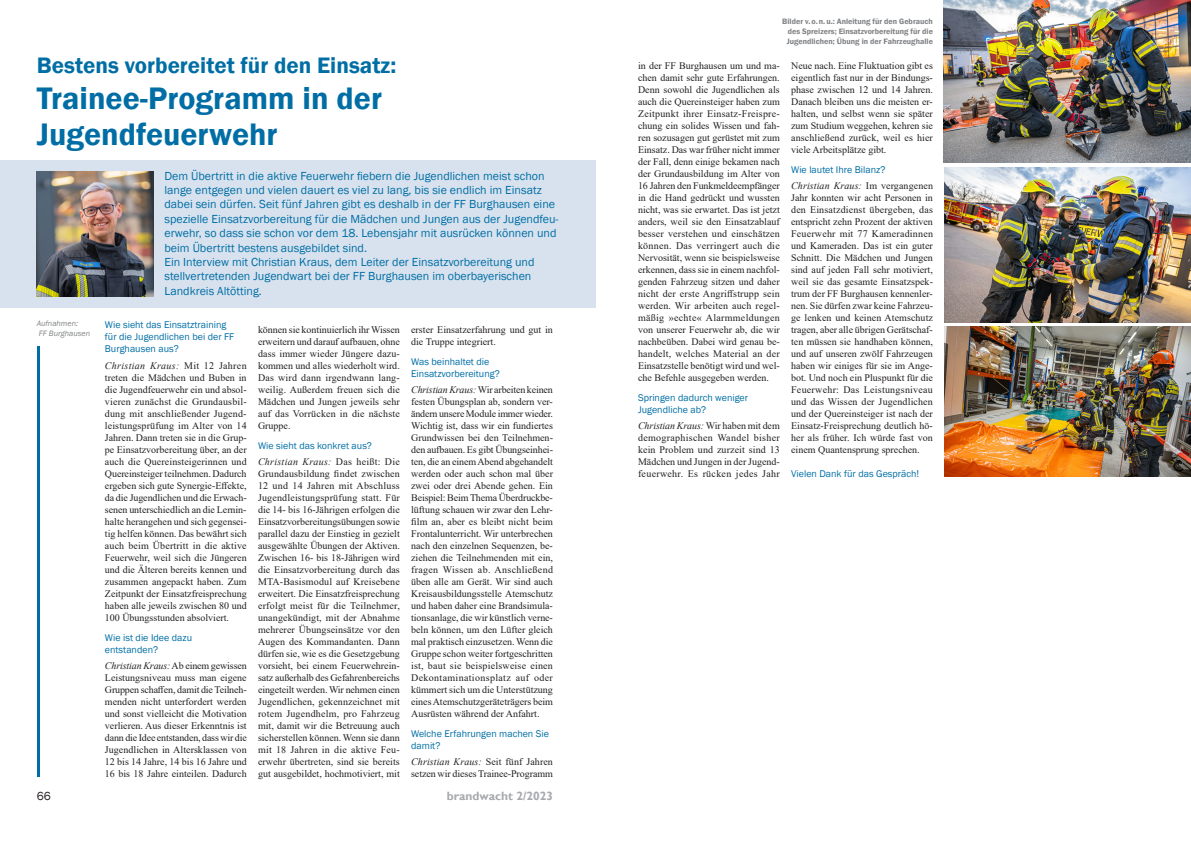
<style>
.page{position:relative;width:1191px;height:842px;background:#fff}
.page>*{position:absolute;margin:0;border:0;box-sizing:border-box;transform-origin:0 0}
.t1{font:600 32px/36px "Franklin Gothic";color:#006ea5}
.t2{font:600 23px "Franklin Gothic";color:#006ea5}
.t3{font:12px/14.4px "Franklin Gothic";color:#006ea5}
.t4{font:700 12px "Gill Sans";color:#a8a9ad}
.t5{font:12px "Franklin Gothic";color:#231f20}
.t6{font:10px/12px "Times New Roman";color:#231f20;text-align:justify}
.t7{font:10px/12px "Franklin Gothic";color:#006ea5}
.t8{font:600 8px/10px "Franklin Gothic";color:#808285;text-align:justify}
.t9{font:italic 8px/10px "Franklin Gothic";color:#808285}
.s1{font-style:italic}
</style>
<div class="page">
<div style="left:0;top:160px;width:595px;height:147px;background:#d4dfec"></div>
<img style="left:37px;top:171px;width:116px;height:126px">
<hr style="left:37px;top:346px;width:3px;height:431px;background:#006ea5">
<img style="left:943px;top:0;width:248px;height:163px">
<img style="left:944px;top:167px;width:247px;height:155px">
<img style="left:944px;top:326px;width:247px;height:151px">
<h2 class="t2" style="left:37px;top:51px;width:361px">Bestens vorbereitet für den Einsatz:</h2>
<h1 class="t1" style="left:37px;top:81px;width:347px">Trainee-Programm in der<br>Jugendfeuerwehr</h1>
<p class="t9" style="left:37px;top:319px;width:55px">Aufnahmen:<br>FF Burghausen</p>
<p class="t3" style="left:164px;top:169px;width:395px">Dem Übertritt in die aktive Feuerwehr fiebern die Jugendlichen meist schon lange entgegen und vielen dauert es viel zu lang, bis sie endlich im Einsatz dabei sein dürfen. Seit fünf Jahren gibt es deshalb in der FF Burghausen eine spezielle Einsatzvorbereitung für die Mädchen und Jungen aus der Jugendfeu&shy;erwehr, so dass sie schon vor dem 18. Lebensjahr mit ausrücken können und beim Übertritt bestens ausgebildet sind.<br>Ein Interview mit Christian Kraus, dem Leiter der Einsatzvorbereitung und stellvertretenden Jugendwart bei der FF Burghausen im oberbayerischen Landkreis Altötting.</p>
<p class="t7" style="left:105px;top:319px;width:131px">Wie sieht das Einsatztraining für die Jugendlichen bei der FF<br>Burghausen aus?</p>
<p class="t6" style="left:105px;top:359px;width:143px"><span class="s1">Christian Kraus:</span> Mit 12 Jahren treten die Mädchen und Buben in die Jugendfeuerwehr ein und absol&shy;vieren zunächst die Grundausbil&shy;dung mit anschließender Jugend&shy;leistungsprüfung im Alter von 14<br>Jahren. Dann treten sie in die Grup&shy;pe Einsatzvorbereitung über, an der auch die Quereinsteigerinnen und Quereinsteiger teilnehmen. Dadurch ergeben sich gute Synergie-Effekte, da die Jugendlichen und die Erwach&shy;senen unterschiedlich an die Lernin&shy;halte herangehen und sich gegensei&shy;tig helfen können. Das bewährt sich auch beim Übertritt in die aktive Feuerwehr, weil sich die Jüngeren und die Älteren bereits kennen und zusammen angepackt haben. Zum Zeitpunkt der Einsatzfreisprechung haben alle jeweils zwischen 80 und 100 Übungsstunden absolviert.</p>
<p class="t7" style="left:105px;top:632px;width:89px">Wie ist die Idee dazu entstanden?</p>
<p class="t6" style="left:105px;top:659px;width:143px"><span class="s1">Christian Kraus:</span> Ab einem gewissen Leistungsniveau muss man eigene Gruppen schaffen, damit die Teilneh&shy;menden nicht unterfordert werden und sonst vielleicht die Motivation verlieren. Aus dieser Erkenntnis ist dann die Idee entstanden, dass wir die Jugendlichen in Altersklassen von 12 bis 14 Jahre, 14 bis 16 Jahre und 16 bis 18 Jahre einteilen. Dadurch</p>
<p class="t6" style="left:258px;top:323px;width:143px">können sie kontinuierlich ihr Wissen erweitern und darauf aufbauen, ohne dass immer wieder Jüngere dazu&shy;kommen und alles wiederholt wird.<br>Das wird dann irgendwann lang&shy;weilig. Außerdem freuen sich die Mädchen und Jungen jeweils sehr auf das Vorrücken in die nächste Gruppe.</p>
<p class="t7" style="left:258px;top:440px;width:115px">Wie sieht das konkret aus?</p>
<p class="t6" style="left:258px;top:455px;width:143px"><span class="s1">Christian Kraus:</span> Das heißt: Die Grundausbildung findet zwischen 12 und 14 Jahren mit Abschluss Jugendleistungsprüfung statt. Für die 14- bis 16-Jährigen erfolgen die Einsatzvorbereitungsübungen sowie parallel dazu der Einstieg in gezielt ausgewählte Übungen der Aktiven.<br>Zwischen 16- bis 18-Jährigen wird die Einsatzvorbereitung durch das MTA-Basismodul auf Kreisebene erweitert. Die Einsatzfreisprechung erfolgt meist für die Teilnehmer, unangekündigt, mit der Abnahme mehrerer Übungseinsätze vor den Augen des Kommandanten. Dann dürfen sie, wie es die Gesetzgebung vorsieht, bei einem Feuerwehrein&shy;satz außerhalb des Gefahrenbereichs eingeteilt werden. Wir nehmen einen Jugendlichen, gekennzeichnet mit rotem Jugendhelm, pro Fahrzeug mit, damit wir die Betreuung auch sicherstellen können. Wenn sie dann mit 18 Jahren in die aktive Feu&shy;erwehr übertreten, sind sie bereits gut ausgebildet, hochmotiviert, mit</p>
<p class="t6" style="left:411px;top:323px;width:143px">erster Einsatzerfahrung und gut in die Truppe integriert.</p>
<p class="t7" style="left:411px;top:356px;width:90px">Was beinhaltet die<br>Einsatzvorbereitung?</p>
<p class="t6" style="left:411px;top:383px;width:143px"><span class="s1">Christian Kraus:</span> Wir arbeiten keinen festen Übungsplan ab, sondern ver&shy;ändern unsere Module immer wieder.<br>Wichtig ist, dass wir ein fundiertes Grundwissen bei den Teilnehmen&shy;den aufbauen. Es gibt Übungseinhei&shy;ten, die an einem Abend abgehandelt werden oder auch schon mal über zwei oder drei Abende gehen. Ein Beispiel: Beim Thema Überdruckbe&shy;lüftung schauen wir zwar den Lehr&shy;film an, aber es bleibt nicht beim Frontalunterricht. Wir unterbrechen nach den einzelnen Sequenzen, be&shy;ziehen die Teilnehmenden mit ein, fragen Wissen ab. Anschließend üben alle am Gerät. Wir sind auch Kreisausbildungsstelle Atemschutz und haben daher eine Brandsimula&shy;tionsanlage, die wir künstlich verne&shy;beln können, um den Lüfter gleich mal praktisch einzusetzen. Wenn die Gruppe schon weiter fortgeschritten ist, baut sie beispielsweise einen Dekontaminationsplatz auf oder kümmert sich um die Unterstützung eines Atemschutzgeräteträgers beim Ausrüsten während der Anfahrt.</p>
<p class="t7" style="left:411px;top:728px;width:139px">Welche Erfahrungen machen Sie damit?</p>
<p class="t6" style="left:411px;top:755px;width:143px"><span class="s1">Christian Kraus:</span> Seit fünf Jahren setzen wir dieses Trainee-Programm</p>
<p class="t5" style="left:37px;top:788px;width:16px">66</p>
<p class="t4" style="left:447px;top:788px;width:108px">brandwacht 2/2023</p>
<p class="t8" style="left:786px;top:16px;width:148px;text-indent:-4px">Bilder v.o.n.u.: Anleitung für den Gebrauch des Spreizers; Einsatzvorbereitung für die Jugendlichen; Übung in der Fahrzeughalle</p>
<p class="t6" style="left:638px;top:59px;width:143px">in der FF Burghausen um und ma&shy;chen damit sehr gute Erfahrungen.<br>Denn sowohl die Jugendlichen als auch die Quereinsteiger haben zum Zeitpunkt ihrer Einsatz-Freispre&shy;chung ein solides Wissen und fah&shy;ren sozusagen gut gerüstet mit zum Einsatz. Das war früher nicht immer der Fall, denn einige bekamen nach der Grundausbildung im Alter von 16 Jahren den Funkmeldeempfänger in die Hand gedrückt und wussten nicht, was sie erwartet. Das ist jetzt anders, weil sie den Einsatzablauf besser verstehen und einschätzen können. Das verringert auch die Nervosität, wenn sie beispielsweise erkennen, dass sie in einem nachfol&shy;genden Fahrzeug sitzen und daher nicht der erste Angriffstrupp sein werden. Wir arbeiten auch regel&shy;mäßig »echte« Alarmmeldungen von unserer Feuerwehr ab, die wir nachbeüben. Dabei wird genau be&shy;handelt, welches Material an der Einsatzstelle benötigt wird und wel&shy;che Befehle ausgegeben werden.</p>
<p class="t7" style="left:638px;top:392px;width:112px">Springen dadurch weniger<br>Jugendliche ab?</p>
<p class="t6" style="left:638px;top:419px;width:143px"><span class="s1">Christian Kraus:</span> Wir haben mit dem demographischen Wandel bisher kein Problem und zurzeit sind 13<br>Mädchen und Jungen in der Jugend&shy;feuerwehr. Es rücken jedes Jahr</p>
<p class="t6" style="left:791px;top:59px;width:143px">Neue nach. Eine Fluktuation gibt es eigentlich fast nur in der Bindungs&shy;phase zwischen 12 und 14 Jahren.<br>Danach bleiben uns die meisten er&shy;halten, und selbst wenn sie später zum Studium weggehen, kehren sie anschließend zurück, weil es hier viele Arbeitsplätze gibt.</p>
<p class="t7" style="left:791px;top:164px;width:96px">Wie lautet Ihre Bilanz?</p>
<p class="t6" style="left:791px;top:179px;width:143px"><span class="s1">Christian Kraus:</span> Im vergangenen Jahr konnten wir acht Personen in den Einsatzdienst übergeben, das entspricht zehn Prozent der aktiven Feuerwehr mit 77 Kameradinnen und Kameraden. Das ist ein guter Schnitt. Die Mädchen und Jungen sind auf jeden Fall sehr motiviert, weil sie das gesamte Einsatzspek&shy;trum der FF Burghausen kennenler&shy;nen. Sie dürfen zwar keine Fahrzeu&shy;ge lenken und keinen Atemschutz tragen, aber alle übrigen Gerätschaf&shy;ten müssen sie handhaben können, und auf unseren zwölf Fahrzeugen haben wir einiges für sie im Ange&shy;bot. Und noch ein Pluspunkt für die Feuerwehr: Das Leistungsniveau und das Wissen der Jugendlichen und der Quereinsteiger ist nach der Einsatz-Freisprechung deutlich hö&shy;her als früher. Ich würde fast von einem Quantensprung sprechen.</p>
<p class="t7" style="left:791px;top:468px;width:130px">Vielen Dank für das Gespräch!</p>
</div>
